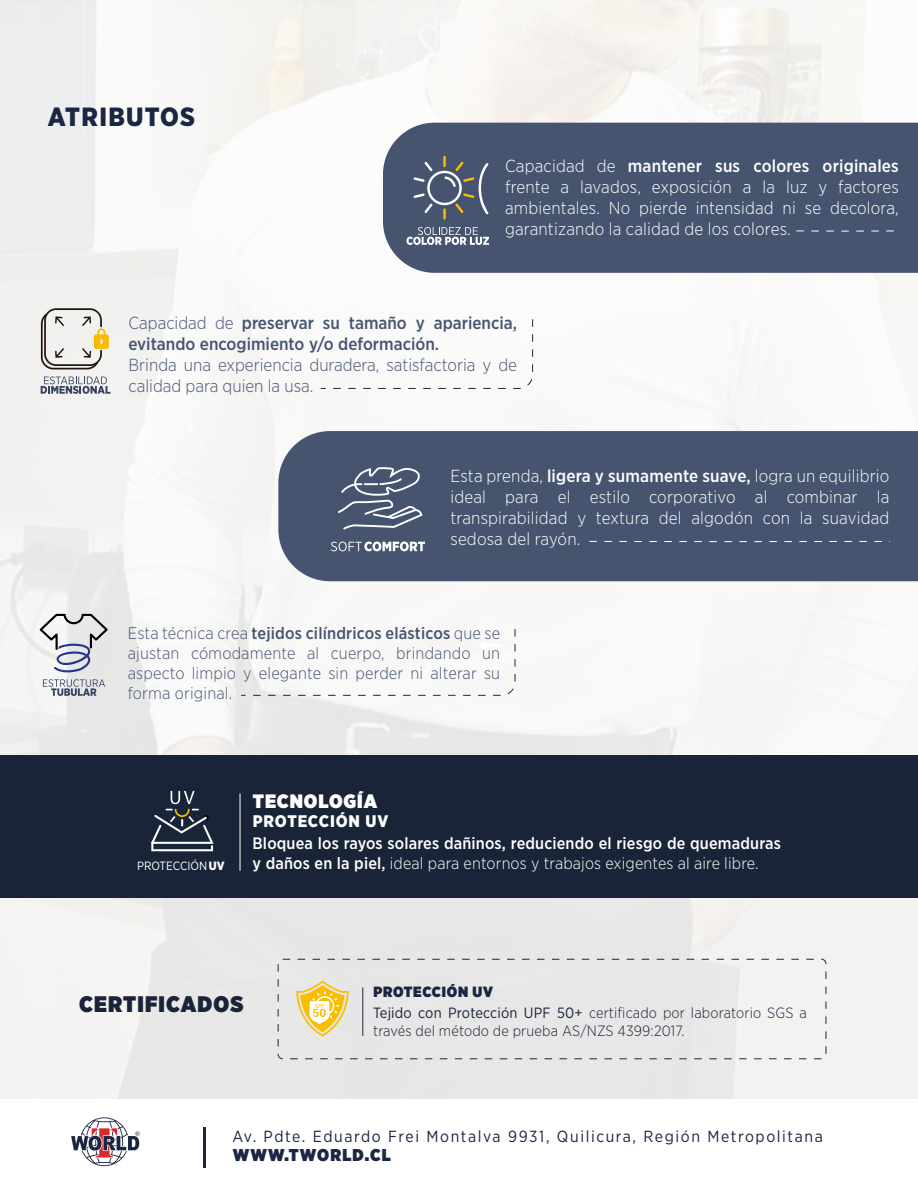
<style>
.page{position:relative;width:918px;height:1188px;background:#fff}
.page>*{position:absolute;margin:0;border:0;box-sizing:border-box;transform-origin:0 0}
.t1{font:900 26.4px "Gotham Narrow";letter-spacing:.05em;color:#1b2643}
.t2{font:900 22.5px "Gotham Narrow";letter-spacing:.05em;color:#1a2438}
.t3{font:900 19.35px "Gotham Narrow";letter-spacing:.05em;color:#fff}
.t4{font:300 17.4px/21px "Gotham Narrow";letter-spacing:.01em;color:#fff;text-align:justify}
.t5{font:500 17.4px/21px "Gotham Narrow";color:#465470}
.t6{font:300 17.4px/20.9px "Gotham Narrow";color:#465470}
.t7{font:900 17.1px "Gotham Narrow";letter-spacing:.07em;color:#1b2643}
.t8{font:900 16.8px "Gotham Narrow";letter-spacing:.05em;color:#fff}
.t9{font:300 16.65px/20.1px "Gotham Narrow";letter-spacing:.01em;color:#465470;text-align:justify}
.t10{font:500 16.5px/19.8px "Gotham Narrow";letter-spacing:.01em;color:#fff}
.t11{font:16.05px "Gotham Narrow";letter-spacing:.1em;color:#1b2643}
.t12{font:300 14.85px/17.9px "Gotham Narrow";letter-spacing:.01em;color:#1a2438}
.t13{font:900 14.85px "Gotham Narrow";letter-spacing:.05em;color:#1b2643}
.t14{font:12px "Gotham Narrow";color:#fff}
.s1{font-weight:500}
.s2{font-weight:300}
.s3{font-weight:900}
.s4{font-weight:400}
</style>
<div class="page">
<div style="left:0;top:0;width:918px;height:1188px;background:linear-gradient(to right,#f1f1f0,#f5f5f3)"></div>
<div style="left:0;top:1100px;width:918px;height:88px;background:#fff"></div>
<hr style="left:203px;top:1128px;width:2px;height:40px;background:#1b2643">
<svg style="left:71px;top:1117px;width:69px;height:49px"></svg>
<div style="left:0;top:755px;width:918px;height:142px;background:#1a2438"></div>
<hr style="left:240px;top:794px;width:1px;height:77px;background:#fff">
<svg style="left:151px;top:791px;width:63px;height:60px"></svg>
<div style="left:278px;top:959px;width:548px;height:100px;border:1px dashed #1b2643;border-radius:5px"></div>
<hr style="left:362px;top:988px;width:1px;height:48px;background:#1b2643">
<svg style="left:296px;top:981px;width:53px;height:55px;background:#f1d98d"></svg>
<div style="left:278px;top:431px;width:640px;height:150px;background:#465470"></div>
<svg style="left:589px;top:541px;width:302px;height:1px"></svg>
<svg style="left:331px;top:542px;width:94px;height:9px"></svg>
<svg style="left:338px;top:467px;width:84px;height:62px;background:#667289"></svg>
<svg style="left:240px;top:628px;width:276px;height:68px"></svg>
<svg style="left:40px;top:614px;width:68px;height:58px"></svg>
<svg style="left:43px;top:679px;width:62px;height:17px"></svg>
<svg style="left:320px;top:319px;width:213px;height:70px"></svg>
<svg style="left:41px;top:308px;width:68px;height:61px"></svg>
<svg style="left:41px;top:376px;width:70px;height:18px"></svg>
<div style="left:383px;top:123px;width:535px;height:150px;background:#465470"></div>
<svg style="left:795px;top:230px;width:104px;height:2px"></svg>
<svg style="left:406px;top:227px;width:83px;height:18px"></svg>
<svg style="left:414px;top:156px;width:75px;height:64px;background:#5f697b"></svg>
<h1 class="t1" style="left:48px;top:100px;width:149px">ATRIBUTOS</h1>
<p class="t4" style="left:505px;top:155px;width:395px">Capacidad de <span class="s1">mantener sus colores originales </span>frente a lavados, exposición a la luz y factores ambientales. No pierde intensidad ni se decolora, garantizando la calidad de los colores.</p>
<p class="t5" style="left:128px;top:312px;width:390px"><span class="s2">Capacidad de</span> preservar su tamaño y apariencia, evitando encogimiento y/o deformación.</p>
<p class="t6" style="left:128px;top:354px;width:390px">Brinda una experiencia duradera, satisfactoria y de calidad para quien la usa.</p>
<p class="t4" style="left:450px;top:465px;width:441px">Esta prenda, <span class="s1">ligera y sumamente suave,</span> logra un equilibrio ideal para el estilo corporativo al combinar la transpirabilidad y textura del algodón con la suavidad sedosa del rayón.</p>
<p class="t9" style="left:128px;top:622px;width:374px">Esta técnica crea <span class="s1">tejidos cilíndricos elásticos</span> que se ajustan cómodamente al cuerpo, brindando un aspecto limpio y elegante sin perder ni alterar su forma original.</p>
<p class="t3" style="left:253px;top:788px;width:126px">TECNOLOGÍA</p>
<p class="t14" style="left:137px;top:858px;width:89px">PROTECCIÓN<span class="s3">UV</span></p>
<p class="t8" style="left:253px;top:810px;width:137px">PROTECCIÓN UV</p>
<p class="t10" style="left:253px;top:833px;width:530px">Bloquea los rayos solares dañinos, reduciendo el riesgo de quemaduras y daños en la piel, <span class="s2">ideal para entornos y trabajos exigentes al aire libre.</span></p>
<p class="t2" style="left:79px;top:989px;width:166px">CERTIFICADOS</p>
<p class="t13" style="left:373px;top:981px;width:121px">PROTECCIÓN UV</p>
<p class="t12" style="left:373px;top:1004px;width:435px"><span class="s4">Tejido con Protección UPF 50+</span> certificado por laboratorio SGS a través del método de prueba AS/NZS 4399:2017.</p>
<p class="t11" style="left:232px;top:1126px;width:592px">Av. Pdte. Eduardo Frei Montalva 9931, Quilicura, Región Metropolitana</p>
<p class="t7" style="left:233px;top:1143px;width:160px">WWW.TWORLD.CL</p>
</div>
